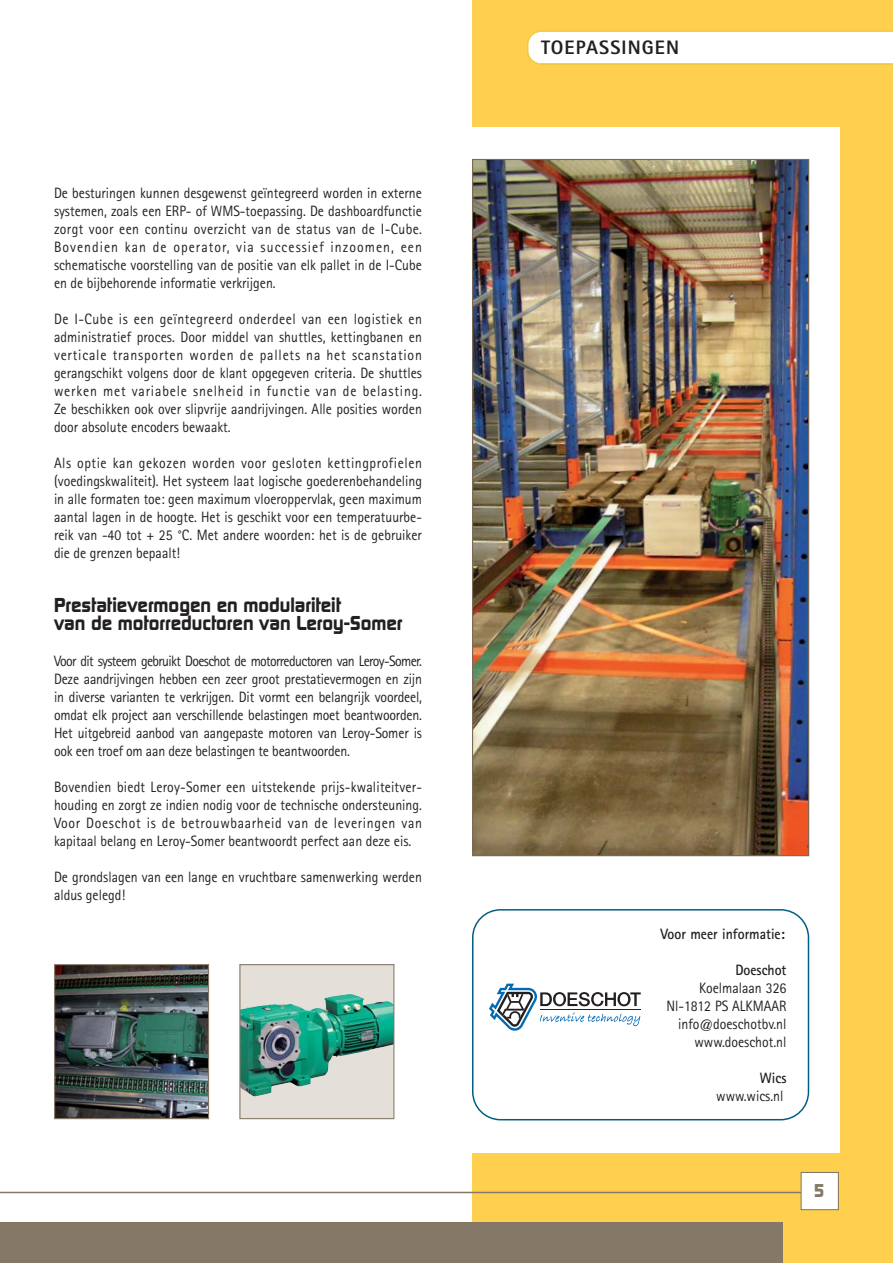
<style>
.page{position:relative;width:893px;height:1263px;background:#fff}
.page>*{position:absolute;margin:0;border:0;box-sizing:border-box;transform-origin:0 0}
.t1{font:700 19.5px/18px "Digital";color:#231f20}
.t2{font:800 19.5px "Rotis Sans Serif";letter-spacing:.055em;color:#231f20}
.t3{font:700 18px "Digital";color:#857867}
.t4{font:15px/18px "Rotis Sans Serif";color:#231f20;text-align:justify;scale:.92 1}
.t5{font:700 15px "Rotis Sans Serif";color:#231f20;scale:.92 1}
</style>
<div class="page">
<div style="left:472px;top:0;width:421px;height:1263px;background:#ffcf4e"></div>
<div style="left:445px;top:127px;width:394px;height:1025px;background:#fff"></div>
<svg style="left:527px;top:31px;width:366px;height:33px;background:#fefbf2"></svg>
<hr style="left:0;top:1192px;width:808px;height:1px;background:#857867">
<div style="left:802px;top:1173px;width:36px;height:36px;background:#fff"></div>
<div style="left:801px;top:1172px;width:38px;height:38px;border:1px solid #857867"></div>
<div style="left:0;top:1223px;width:783px;height:40px;background:#857867"></div>
<img style="left:474px;top:161px;width:333px;height:693px">
<div style="left:240px;top:965px;width:153px;height:153px;background:#e4dfd9"></div>
<img style="left:241px;top:993px;width:151px;height:104px">
<div style="left:239px;top:964px;width:155px;height:155px;border:1px solid #857867"></div>
<img style="left:56px;top:966px;width:151px;height:151px">
<div style="left:54px;top:964px;width:155px;height:155px;border:1px solid #857867"></div>
<svg style="left:472px;top:909px;width:337px;height:211px"></svg>
<div style="left:486px;top:981px;width:159px;height:57px;background:#fff"></div>
<svg style="left:489px;top:984px;width:152px;height:47px"></svg>
<p class="t4" style="left:54px;top:185px;width:401px">De besturingen kunnen desgewenst geïntegreerd worden in externe systemen, zoals een ERP- of WMS-toepassing. De dashboardfunctie zorgt voor een continu overzicht van de status van de I-Cube.<br>Bovendien kan de operator, via successief inzoomen, een schematische voorstelling van de positie van elk pallet in de I-Cube en de bijbehorende informatie verkrijgen.</p>
<p class="t4" style="left:54px;top:311px;width:401px">De I-Cube is een geïntegreerd onderdeel van een logistiek en administratief proces. Door middel van shuttles, kettingbanen en verticale transporten worden de pallets na het scanstation gerangschikt volgens door de klant opgegeven criteria. De shuttles werken met variabele snelheid in functie van de belasting.<br>Ze beschikken ook over slipvrije aandrijvingen. Alle posities worden door absolute encoders bewaakt.</p>
<p class="t4" style="left:54px;top:455px;width:402px">Als optie kan gekozen worden voor gesloten kettingprofielen (voedingskwaliteit). Het systeem laat logische goederenbehandeling in alle formaten toe: geen maximum vloeroppervlak, geen maximum aantal lagen in de hoogte. Het is geschikt voor een temperatuurbe&shy;reik van -40 tot + 25 °C. Met andere woorden: het is de gebruiker die de grenzen bepaalt!</p>
<h1 class="t1" style="left:54px;top:598px;width:350px">Prestatievermogen en modulariteit<br>van de motorreductoren van Leroy-Somer</h1>
<p class="t4" style="left:54px;top:653px;width:401px">Voor dit systeem gebruikt Doeschot de motorreductoren van Leroy-Somer.<br>Deze aandrijvingen hebben een zeer groot prestatievermogen en zijn in diverse varianten te verkrijgen. Dit vormt een belangrijk voordeel, omdat elk project aan verschillende belastingen moet beantwoorden.<br>Het uitgebreid aanbod van aangepaste motoren van Leroy-Somer is ook een troef om aan deze belastingen te beantwoorden.</p>
<p class="t4" style="left:54px;top:779px;width:401px">Bovendien biedt Leroy-Somer een uitstekende prijs-kwaliteitver&shy;houding en zorgt ze indien nodig voor de technische ondersteuning.<br>Voor Doeschot is de betrouwbaarheid van de leveringen van kapitaal belang en Leroy-Somer beantwoordt perfect aan deze eis.</p>
<p class="t4" style="left:54px;top:869px;width:401px">De grondslagen van een lange en vruchtbare samenwerking werden aldus gelegd!</p>
<h1 class="t2" style="left:541px;top:41px;width:139px">TOEPASSINGEN</h1>
<h1 class="t2" style="left:541px;top:41px;width:90px">PRODUITS</h1>
<p class="t5" style="left:660px;top:928px;width:137px">Voor meer informatie:</p>
<p class="t5" style="left:735px;top:964px;width:57px">Doeschot</p>
<p class="t4" style="left:666px;top:980px;width:132px;text-align:right">Koelmalaan 326<br>Nl-1812 PS ALKMAAR info@doeschotbv.nl www.doeschot.nl</p>
<p class="t5" style="left:760px;top:1072px;width:30px">Wics</p>
<p class="t4" style="left:716px;top:1088px;width:75px">www.wics.nl</p>
<p class="t3" style="left:814px;top:1184px;width:12px">5</p>
</div>
